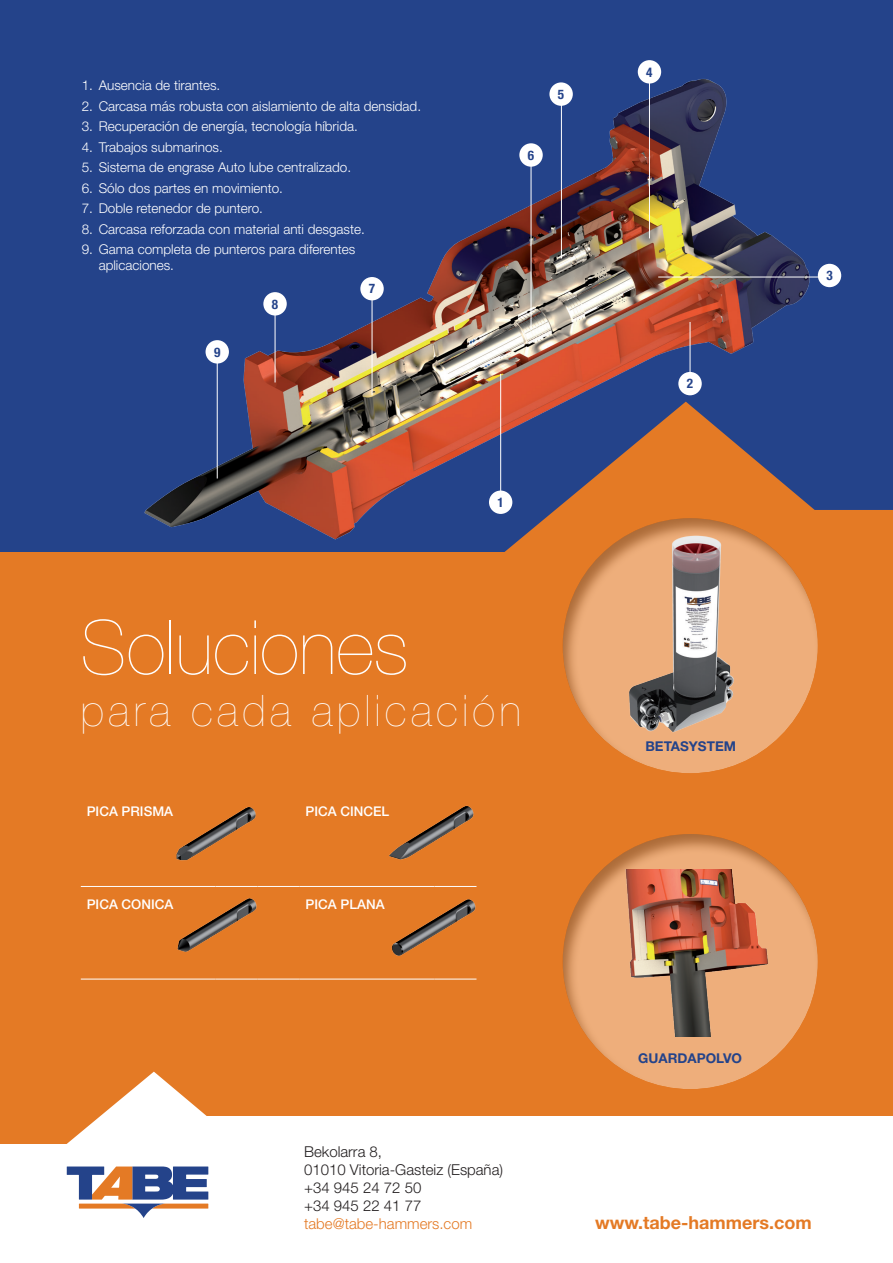
<style>
.page{position:relative;width:893px;height:1263px;background:#fff}
.page>*{position:absolute;margin:0;border:0;box-sizing:border-box;transform-origin:0 0}
.t1{font:200 75px "Helvetica Neue LT Std";color:#fff}
.t2{font:200 43.5px "Helvetica Neue LT Std";letter-spacing:.1em;color:#fff}
.t3{font:700 18px "Helvetica Neue LT Std";color:#e47a25}
.t4{font:300 15px "Helvetica Neue LT Std";color:#231f20}
.t5{font:300 15px "Helvetica Neue LT Std";color:#e47a25}
.TEXTO{font:300 13.5px/16.2px "Helvetica Neue LT Std";color:#fff}
.TEXTO-2{font:700 13.5px "Helvetica Neue LT Std";color:#24438a}
.TEXTO-3{font:500 13.35px "Helvetica Neue LT Std";color:#fff}
.t6{font:700 condensed 13.2px "Helvetica Neue LT Std";color:#24438a}
</style>
<div class="page">
<div style="left:0;top:0;width:893px;height:583px;background:#24438a"></div>
<div style="left:0;top:553px;width:893px;height:710px;background:#e47a25"></div>
<div style="left:818px;top:510px;width:75px;height:43px;background:#e47a25"></div>
<svg style="left:0;top:1071px;width:386px;height:74px"></svg>
<div style="left:132px;top:1117px;width:761px;height:146px;background:#fff"></div>
<div style="left:0;top:1145px;width:893px;height:118px;background:#fff"></div>
<div style="left:561px;top:832px;width:257px;height:258px;background:#231f20;opacity:.75"></div>
<div style="left:561px;top:517px;width:257px;height:257px;background:#231f20;opacity:.75"></div>
<svg style="left:67px;top:1166px;width:141px;height:52px"></svg>
<img style="left:135px;top:72px;width:683px;height:481px">
<hr style="left:690px;top:322px;width:1px;height:52px;background:#fff">
<div style="left:678px;top:372px;width:24px;height:23px;background:#fff;border-radius:50%"></div>
<hr style="left:658px;top:277px;width:164px;height:1px;background:#fff">
<div style="left:818px;top:264px;width:23px;height:23px;background:#fff;border-radius:50%"></div>
<hr style="left:500px;top:374px;width:1px;height:120px;background:#fff">
<div style="left:489px;top:490px;width:23px;height:24px;background:#fff;border-radius:50%"></div>
<hr style="left:649px;top:76px;width:1px;height:162px;background:#fff">
<div style="left:638px;top:60px;width:23px;height:24px;background:#fff;border-radius:50%"></div>
<hr style="left:561px;top:96px;width:1px;height:162px;background:#fff">
<div style="left:549px;top:82px;width:24px;height:24px;background:#fff;border-radius:50%"></div>
<hr style="left:531px;top:163px;width:1px;height:166px;background:#fff">
<div style="left:519px;top:143px;width:24px;height:24px;background:#fff;border-radius:50%"></div>
<hr style="left:372px;top:285px;width:1px;height:110px;background:#fff">
<div style="left:360px;top:277px;width:24px;height:23px;background:#fff;border-radius:50%"></div>
<hr style="left:275px;top:309px;width:1px;height:73px;background:#fff">
<div style="left:263px;top:292px;width:24px;height:23px;background:#fff;border-radius:50%"></div>
<hr style="left:217px;top:359px;width:1px;height:119px;background:#fff">
<div style="left:206px;top:340px;width:23px;height:24px;background:#fff;border-radius:50%"></div>
<hr style="left:81px;top:886px;width:134px;height:1px;background:#fff">
<hr style="left:215px;top:886px;width:43px;height:1px;background:#fff">
<hr style="left:258px;top:886px;width:42px;height:1px;background:#fff">
<hr style="left:300px;top:886px;width:134px;height:1px;background:#fff">
<hr style="left:434px;top:886px;width:42px;height:1px;background:#fff">
<hr style="left:81px;top:979px;width:134px;height:1px;background:#fff">
<hr style="left:215px;top:979px;width:43px;height:1px;background:#fff">
<hr style="left:258px;top:979px;width:42px;height:1px;background:#fff">
<hr style="left:300px;top:979px;width:134px;height:1px;background:#fff">
<hr style="left:434px;top:979px;width:42px;height:1px;background:#fff">
<img style="left:176px;top:807px;width:80px;height:54px">
<img style="left:389px;top:805px;width:85px;height:55px">
<img style="left:177px;top:898px;width:80px;height:54px">
<img style="left:392px;top:899px;width:84px;height:57px">
<img style="left:625px;top:532px;width:115px;height:202px">
<img style="left:606px;top:870px;width:168px;height:166px">
<p class="TEXTO" style="left:82px;top:77px;width:140px">1. Ausencia de tirantes.</p>
<p class="TEXTO" style="left:82px;top:98px;width:341px">2. Carcasa más robusta con aislamiento de alta densidad.</p>
<p class="TEXTO" style="left:82px;top:118px;width:278px">3. Recuperación de energía, tecnología híbrida.</p>
<p class="TEXTO" style="left:82px;top:139px;width:143px">4. Trabajos submarinos.</p>
<p class="TEXTO" style="left:82px;top:159px;width:271px">5. Sistema de engrase Auto lube centralizado.</p>
<p class="TEXTO" style="left:82px;top:180px;width:203px">6. Sólo dos partes en movimiento.</p>
<p class="TEXTO" style="left:82px;top:200px;width:183px">7. Doble retenedor de puntero.</p>
<p class="TEXTO" style="left:82px;top:220px;width:285px">8. Carcasa reforzada con material anti desgaste.</p>
<p class="TEXTO" style="left:99px;top:241px;width:258px;text-indent:-17px">9. Gama completa de punteros para diferentes aplicaciones.</p>
<p class="t6" style="left:214px;top:344px;width:8px">9</p>
<p class="t6" style="left:272px;top:296px;width:8px">8</p>
<p class="t6" style="left:369px;top:281px;width:8px">7</p>
<p class="t6" style="left:528px;top:147px;width:8px">6</p>
<p class="t6" style="left:558px;top:86px;width:8px">5</p>
<p class="t6" style="left:497px;top:494px;width:8px">1</p>
<p class="t1" style="left:81px;top:604px;width:329px">Soluciones</p>
<p class="t2" style="left:81px;top:686px;width:442px">para cada aplicación</p>
<p class="TEXTO-3" style="left:87px;top:803px;width:88px">PICA PRISMA</p>
<p class="TEXTO-3" style="left:306px;top:803px;width:85px">PICA CINCEL</p>
<p class="TEXTO-3" style="left:87px;top:896px;width:88px">PICA CONICA</p>
<p class="TEXTO-3" style="left:306px;top:896px;width:80px">PICA PLANA</p>
<p class="t6" style="left:646px;top:64px;width:8px">4</p>
<p class="t6" style="left:687px;top:376px;width:8px">2</p>
<p class="TEXTO-2" style="left:645px;top:738px;width:92px">BETASYSTEM</p>
<p class="t6" style="left:826px;top:267px;width:8px">3</p>
<p class="TEXTO-2" style="left:638px;top:1050px;width:105px">GUARDAPOLVO</p>
<p class="t4" style="left:304px;top:1143px;width:80px">Bekolarra 8,</p>
<p class="t4" style="left:304px;top:1161px;width:201px">01010 Vitoria-Gasteiz (España)</p>
<p class="t4" style="left:304px;top:1179px;width:119px">+34 945 24 72 50</p>
<p class="t4" style="left:304px;top:1197px;width:119px">+34 945 22 41 77</p>
<p class="t5" style="left:304px;top:1215px;width:170px">tabe@tabe-hammers.com</p>
<p class="t3" style="left:595px;top:1212px;width:218px">www.tabe-hammers.com</p>
</div>
